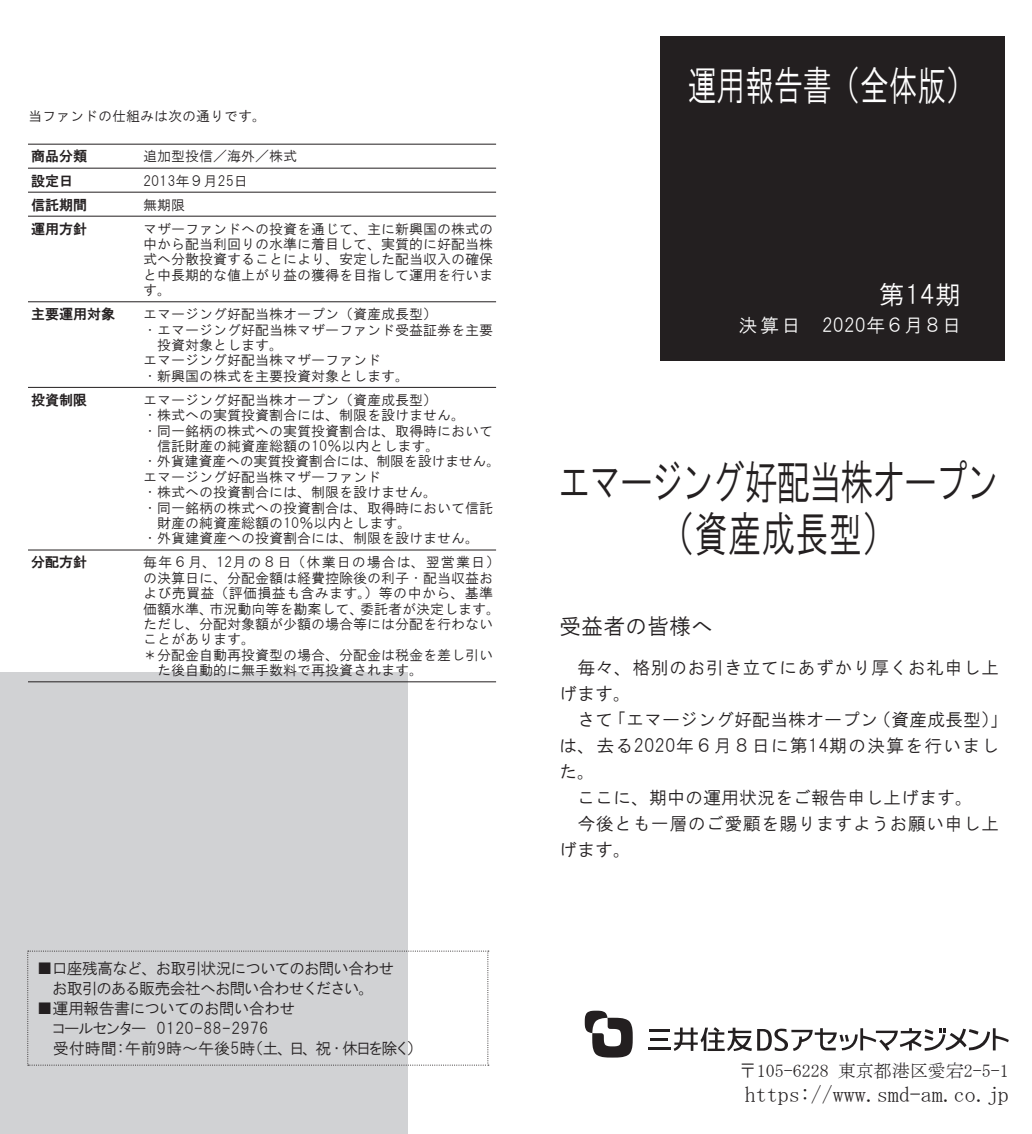
<style>
.page{position:relative;width:1032px;height:1134px;background:#fff}
.page>*{position:absolute;margin:0;border:0;box-sizing:border-box;transform-origin:0 0}
.t1{font:48px/52px "HGS Gothic M";letter-spacing:-.06em;color:#231f20;text-align:center;scale:.7 1}
.t2{font:41px "HGS Gothic M";color:#fff;scale:.7 1}
.t3{font:26px "HGS Gothic M";color:#fff}
.t4{font:22px "MS Mincho";color:#231f20}
.t5{font:22px "HGS Gothic M";color:#231f20}
.t6{font:19px "HGS Gothic M";color:#fff}
.t7{font:18px/26px "HGS Gothic M";letter-spacing:.02em;color:#231f20}
.t8{font:18px "MS Mincho";color:#231f20}
.t9{font:16px/20px "HGS Gothic M";letter-spacing:-.04em;color:#231f20}
.t10{font:16px/20px "HGS Gothic M";letter-spacing:-.06em;color:#231f20}
.t11{font:14px/15.4px "HGS Gothic M";color:#231f20;text-align:justify}
.t12{font:14px "HGS Gothic E";color:#231f20}
.t13{font:14px "HGS Gothic M";letter-spacing:.075em;color:#231f20}
.t14{font:14px "HGS Gothic M";letter-spacing:.025em;color:#231f20}
</style>
<div class="page">
<div style="left:660px;top:36px;width:344px;height:324px;background:#231f20"></div>
<div style="left:0;top:672px;width:408px;height:462px;background:#d1d2d4"></div>
<hr style="left:28px;top:192px;width:468px;height:1px;background:#231f20">
<hr style="left:28px;top:216px;width:468px;height:1px;background:#231f20">
<hr style="left:28px;top:301px;width:468px;height:1px;background:#231f20">
<hr style="left:28px;top:387px;width:468px;height:1px;background:#231f20">
<hr style="left:28px;top:549px;width:468px;height:1px;background:#231f20">
<hr style="left:28px;top:681px;width:468px;height:1px;background:#231f20">
<hr style="left:28px;top:144px;width:468px;height:1px;background:#231f20">
<hr style="left:28px;top:168px;width:468px;height:1px;background:#231f20">
<svg style="left:585px;top:1011px;width:48px;height:46px"></svg>
<hr style="left:649px;top:1029px;width:20px;height:3px;background:#231f20">
<hr style="left:648px;top:1047px;width:23px;height:3px;background:#231f20">
<hr style="left:650px;top:1038px;width:18px;height:3px;background:#231f20">
<svg style="left:674px;top:1027px;width:335px;height:24px"></svg>
<svg style="left:27px;top:950px;width:462px;height:115px"></svg>
<p class="t11" style="left:28px;top:108px;width:239px">当ファンドの仕組みは次の通りです。</p>
<p class="t12" style="left:31px;top:149px;width:57px">商品分類</p>
<p class="t11" style="left:143px;top:149px;width:155px">追加型投信／海外／株式</p>
<p class="t12" style="left:31px;top:173px;width:43px">設定日</p>
<p class="t11" style="left:143px;top:173px;width:106px">2013年９月25日</p>
<p class="t12" style="left:31px;top:197px;width:57px">信託期間</p>
<p class="t11" style="left:143px;top:197px;width:43px">無期限</p>
<p class="t12" style="left:31px;top:221px;width:57px">運用方針</p>
<p class="t11" style="left:143px;top:221px;width:351px">マザーファンドへの投資を通じて、主に新興国の株式の中から配当利回りの水準に着目して、実質的に好配当株式へ分散投資することにより、安定した配当収入の確保と中長期的な値上がり益の獲得を目指して運用を行います。</p>
<p class="t12" style="left:31px;top:307px;width:85px">主要運用対象</p>
<p class="t11" style="left:143px;top:306px;width:295px">エマージング好配当株オープン（資産成長型）</p>
<p class="t11" style="left:143px;top:322px;width:351px">・ エマージング好配当株マザーファンド受益証券を主要</p>
<p class="t11" style="left:157px;top:337px;width:127px">投資対象とします。</p>
<p class="t11" style="left:143px;top:353px;width:239px">エマージング好配当株マザーファンド</p>
<p class="t11" style="left:143px;top:368px;width:267px">・新興国の株式を主要投資対象とします。</p>
<p class="t12" style="left:31px;top:393px;width:57px">投資制限</p>
<p class="t11" style="left:143px;top:392px;width:295px">エマージング好配当株オープン（資産成長型）</p>
<p class="t11" style="left:143px;top:407px;width:323px">・株式への実質投資割合には、制限を設けません。</p>
<p class="t11" style="left:143px;top:423px;width:351px">・ 同一銘柄の株式への実質投資割合は、取得時において</p>
<p class="t11" style="left:157px;top:438px;width:284px">信託財産の純資産総額の10％以内とします。</p>
<p class="t11" style="left:143px;top:454px;width:359px">・ 外貨建資産への実質投資割合には、制限を設けません。</p>
<p class="t11" style="left:143px;top:469px;width:239px">エマージング好配当株マザーファンド</p>
<p class="t11" style="left:143px;top:484px;width:295px">・株式への投資割合には、制限を設けません。</p>
<p class="t11" style="left:143px;top:500px;width:351px">・ 同一銘柄の株式への投資割合は、取得時において信託</p>
<p class="t11" style="left:157px;top:515px;width:256px">財産の純資産総額の10％以内とします。</p>
<p class="t11" style="left:143px;top:531px;width:337px">・外貨建資産への投資割合には、制限を設けません。</p>
<p class="t12" style="left:31px;top:555px;width:57px">分配方針</p>
<p class="t13" style="left:143px;top:555px;width:358px">毎年６月、12月の８日（休業日の場合は、翌営業日）</p>
<p class="t11" style="left:143px;top:570px;width:351px">の決算日に、分配金額は経費控除後の利子・配当収益お</p>
<p class="t14" style="left:143px;top:586px;width:351px">よび売買益（評価損益も含みます。）等の中から、基準</p>
<p class="t11" style="left:143px;top:601px;width:359px">価額水準、市況動向等を勘案して、委託者が決定します。</p>
<p class="t11" style="left:143px;top:616px;width:352px">ただし、分配対象額が少額の場合等には分配を行わない</p>
<p class="t11" style="left:143px;top:632px;width:113px">ことがあります。</p>
<p class="t11" style="left:143px;top:647px;width:352px">＊ 分配金自動再投資型の場合、分配金は税金を差し引い</p>
<p class="t11" style="left:157px;top:662px;width:268px">た後自動的に無手数料で再投資されます。</p>
<p class="t10" style="left:37px;top:958px;width:359px">■口座残高など、お取引状況についてのお問い合わせ　お取引のある販売会社へお問い合わせください。</p>
<p class="t9" style="left:37px;top:998px;width:388px">■運用報告書についてのお問い合わせ<br>　コールセンター 0120-88-2976<br>　受付時間：午前9時～午後5時（土、日、祝・休日を除く）</p>
<h2 class="t2" style="left:688px;top:65px;width:412px">運用報告書（全体版）</h2>
<h3 class="t3" style="left:879px;top:282px;width:84px">第14期</h3>
<h3 class="t6" style="left:738px;top:316px;width:224px">決 算 日 　2020年６月８日</h3>
<h1 class="t1" style="left:557px;top:455px;width:633px">エマージング好配当株オープン（資産成長型）</h1>
<h3 class="t5" style="left:559px;top:615px;width:155px">受益者の皆様へ</h3>
<p class="t7" style="left:559px;top:655px;width:450px">　毎々、格別のお引き立てにあずかり厚くお礼申し上げます。<br>　さて「エマージング好配当株オープン（資産成長型）」は、去る2020年６月８日に第14期の決算を行いました。<br>　ここに、期中の運用状況をご報告申し上げます。<br>　今後とも一層のご愛顧を賜りますようお願い申し上げます。</p>
<p class="t8" style="left:739px;top:1061px;width:271px">〒105-6228 東京都港区愛宕2-5-1</p>
<h3 class="t4" style="left:745px;top:1083px;width:265px">https://www.smd-am.co.jp</h3>
</div>
